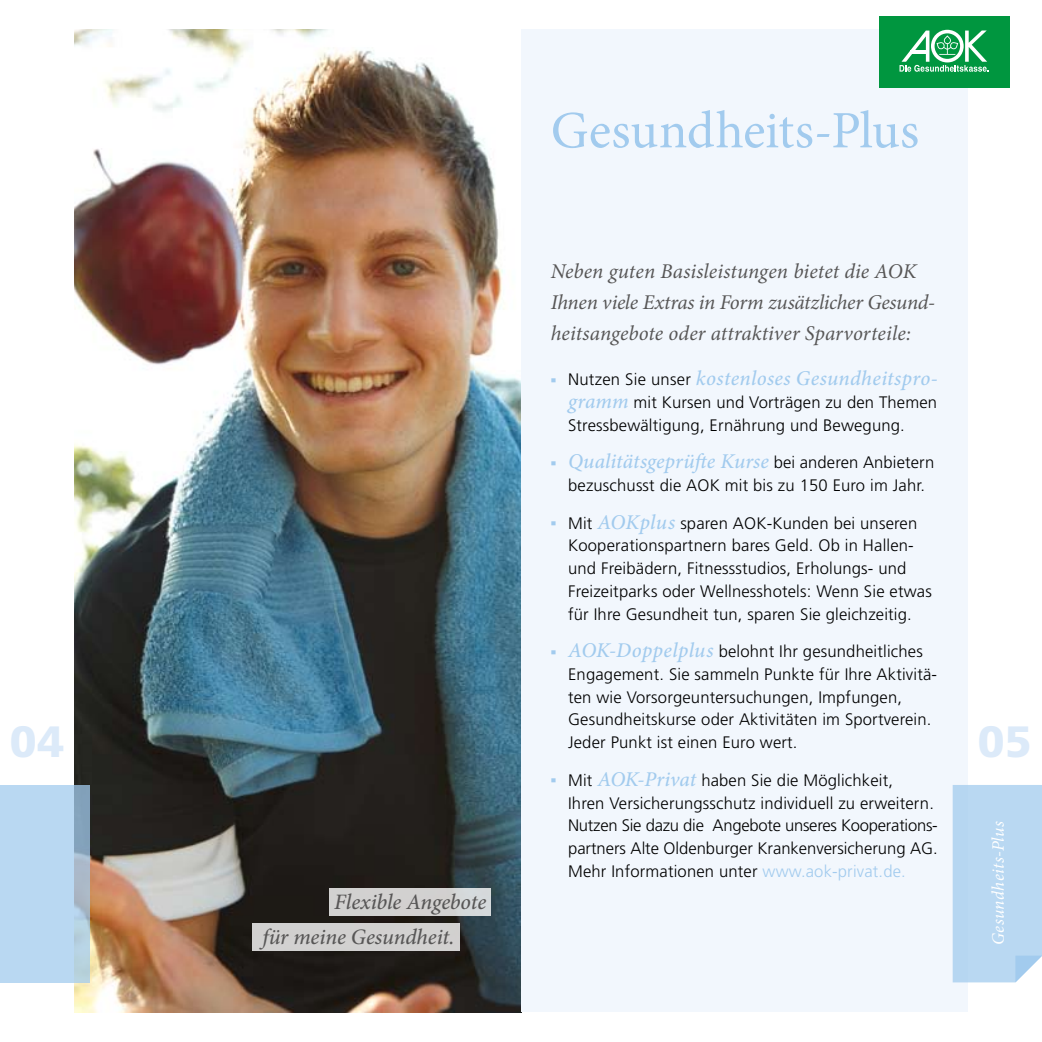
<style>
.page{position:relative;width:1042px;height:1042px;background:#fff}
.page>*{position:absolute;margin:0;border:0;box-sizing:border-box;transform-origin:0 0}
.t1{font:300 58.1px "Frutiger LT";color:#a2cbee;scale:.29 1}
.t2{font:52.5px "Minion Pro";letter-spacing:-.005em;color:#a2cbee}
.t3{font:900 43.75px "Frutiger LT";color:#dceaf9}
.t4{font:italic 500 22.05px/34.6px "Minion Pro";letter-spacing:-.005em;color:#575656}
.t5{font:italic 21px/30.6px "Minion Pro";color:#575656}
.t6{font:italic 500 21px "Minion Pro";letter-spacing:.015em;color:#a2cbee}
.t7{font:italic 17.5px "Minion Pro";letter-spacing:.015em;color:#fff}
.t8{font:300 16.62px/22.8px "Frutiger LT";letter-spacing:.01em;color:#000}
.s1{font-family:"Frutiger LT";font-weight:300;font-style:normal;font-size:16.62px;color:#000}
.s2{font-family:"Minion Pro";font-weight:500;font-style:italic;font-size:21px;color:#a2cbee}
.s3{color:#a2cbee}
</style>
<div class="page">
<img style="left:74px;top:30px;width:447px;height:982px">
<div style="left:253px;top:923px;width:207px;height:27px;background:#d1d1d0"></div>
<div style="left:329px;top:888px;width:162px;height:28px;background:#d2d1d0"></div>
<div style="left:521px;top:30px;width:446px;height:982px;background:#f2f7fd"></div>
<svg style="left:0;top:785px;width:89px;height:197px;background:#b4d2eb"></svg>
<div style="left:952px;top:785px;width:90px;height:197px;background:#b9d8f2"></div>
<div style="left:879px;top:16px;width:130px;height:72px;background:#00963f"></div>
<svg style="left:899px;top:30px;width:89px;height:42px"></svg>
<h2 class="t2" style="left:551px;top:95px;width:370px">Gesundheits-Plus</h2>
<p class="t5" style="left:551px;top:256px;width:386px">Neben guten Basisleistungen bietet die AOK<br>Ihnen viele Extras in Form zusätzlicher Gesund&shy;heitsangebote oder attraktiver Sparvorteile:</p>
<h1 class="t1" style="left:551px;top:342px;width:21px">-</h1>
<p class="t6" style="left:568px;top:364px;width:371px"><span class="s1">Nutzen Sie unser</span> kostenloses Gesundheitspro-</p>
<p class="t8" style="left:568px;top:391px;width:370px"><span class="s2">gramm</span> mit Kursen und Vorträgen zu den Themen<br>Stressbewältigung, Ernährung und Bewegung.</p>
<h1 class="t1" style="left:551px;top:426px;width:21px">-</h1>
<p class="t6" style="left:568px;top:447px;width:368px">Qualitätsgeprüfte Kurse <span class="s1">bei anderen Anbietern</span></p>
<p class="t8" style="left:568px;top:474px;width:359px">bezuschusst die AOK mit bis zu 150 Euro im Jahr.</p>
<h1 class="t1" style="left:551px;top:486px;width:21px">-</h1>
<p class="t8" style="left:568px;top:512px;width:365px">Mit <span class="s2">AOKplus</span> sparen AOK-Kunden bei unseren Kooperationspartnern bares Geld. Ob in Hallen&shy;und Freibädern, Fitnessstudios, Erholungs- und Freizeitparks oder Wellnesshotels: Wenn Sie etwas für Ihre Gesundheit tun, sparen Sie gleichzeitig.</p>
<h1 class="t1" style="left:551px;top:615px;width:21px">-</h1>
<p class="t8" style="left:568px;top:640px;width:370px"><span class="s2">AOK-Doppelplus</span> belohnt Ihr gesundheitliches Engagement. Sie sammeln Punkte für Ihre Aktivitä&shy;ten wie Vorsorgeuntersuchungen, Impfungen, Gesundheitskurse oder Aktivitäten im Sportverein.<br>Jeder Punkt ist einen Euro wert.</p>
<h1 class="t1" style="left:551px;top:743px;width:21px">-</h1>
<p class="t8" style="left:568px;top:769px;width:371px">Mit <span class="s2">AOK-Privat</span> haben Sie die Möglichkeit,<br>Ihren Versicherungsschutz individuell zu erweitern.<br>Nutzen Sie dazu die Angebote unseres Kooperations&shy;partners Alte Oldenburger Krankenversicherung AG.<br>Mehr Informationen unter <span class="s3">www.aok-privat.de.</span></p>
<h3 class="t3" style="left:10px;top:715px;width:56px">04</h3>
<h3 class="t3" style="left:978px;top:715px;width:55px">05</h3>
<p class="t7" style="left:986px;top:945px;width:125px;rotate:-90deg">Gesundheits-Plus</p>
<h3 class="t4" style="left:262px;top:884px;width:225px;text-indent:72px">Flexible Angebote für meine Gesundheit.</h3>
</div>
